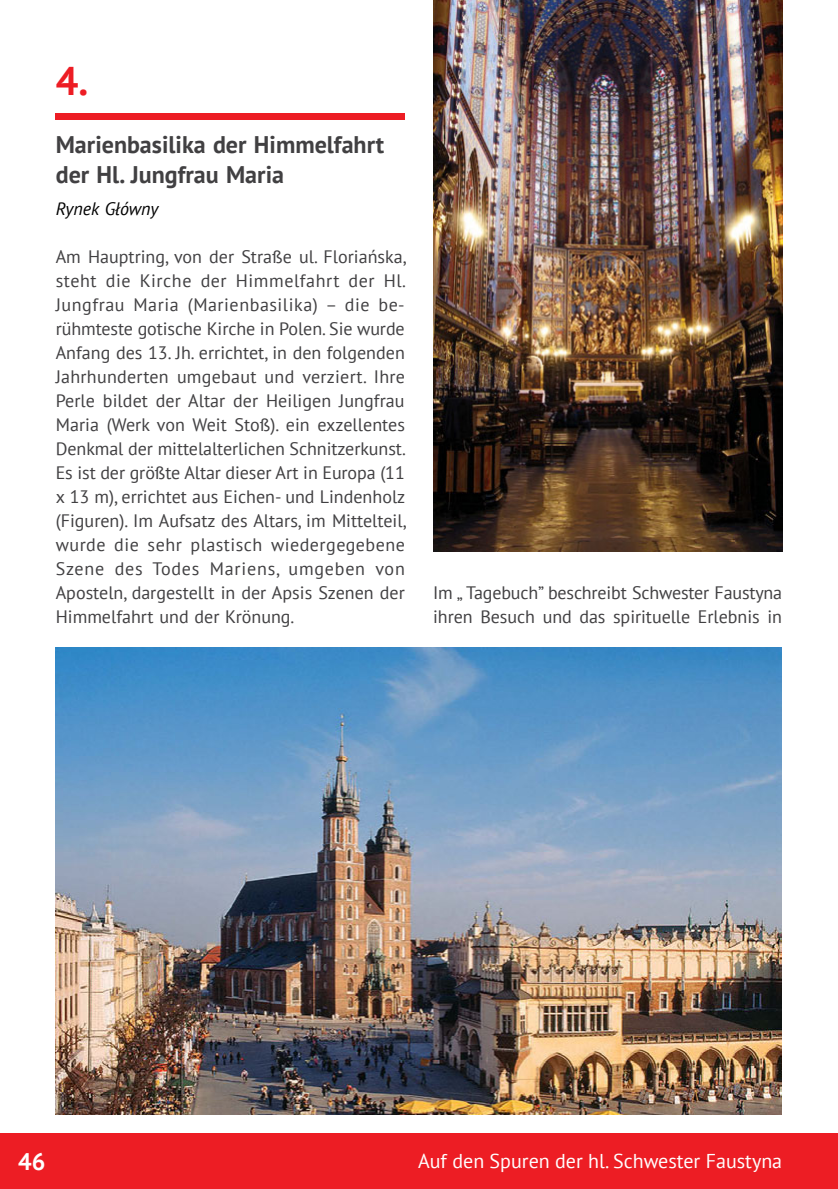
<style>
.page{position:relative;width:838px;height:1189px;background:#fff}
.page>*{position:absolute;margin:0;border:0;box-sizing:border-box;transform-origin:0 0}
.PUNKT_GŁÓWNY{font:700 40px "PT Sans";color:#ed1d24}
.PUNKT_GŁÓWNY-2{font:700 24px/30px "PT Sans";color:#414042}
.t1{font:700 24px "PT Sans";color:#fff}
.t2{font:20px "PT Sans";color:#fff}
.t3{font:18px/24px "PT Sans";letter-spacing:-.005em;color:#414042;text-align:justify}
.t4{font:italic 18px "PT Sans";color:#000}
</style>
<div class="page">
<div style="left:0;top:1133px;width:837px;height:56px;background:#ed1d24"></div>
<div style="left:56px;top:113px;width:348px;height:6px;background:#ed1d24"></div>
<img style="left:56px;top:647px;width:725px;height:467px">
<img style="left:433px;top:0;width:348px;height:551px">
<p class="PUNKT_GŁÓWNY" style="left:56px;top:54px;width:34px">4.</p>
<p class="PUNKT_GŁÓWNY-2" style="left:56px;top:129px;width:330px">Marienbasilika der Himmelfahrt der Hl. Jungfrau Maria</p>
<p class="t4" style="left:56px;top:197px;width:104px">Rynek Główny</p>
<p class="t3" style="left:56px;top:244px;width:352px">Am Hauptring, von der Straße ul. Floriańska, steht die Kirche der Himmelfahrt der Hl.<br>Jungfrau Maria (Marienbasilika) – die be&shy;rühmteste gotische Kirche in Polen. Sie wurde Anfang des 13. Jh. errichtet, in den folgenden Jahrhunderten umgebaut und verziert. Ihre Perle bildet der Altar der Heiligen Jungfrau Maria (Werk von Weit Stoß). ein exzellentes Denkmal der mittelalterlichen Schnitzerkunst.<br>Es ist der größte Altar dieser Art in Europa (11 x 13 m), errichtet aus Eichen- und Lindenholz (Figuren). Im Aufsatz des Altars, im Mittelteil, wurde die sehr plastisch wiedergegebene Szene des Todes Mariens, umgeben von Aposteln, dargestellt in der Apsis Szenen der Himmelfahrt und der Krönung.</p>
<p class="t3" style="left:433px;top:580px;width:350px">Im „ Tagebuch” beschreibt Schwester Faustyna ihren Besuch und das spirituelle Erlebnis in</p>
<p class="t1" style="left:18px;top:1145px;width:29px">46</p>
<p class="t2" style="left:418px;top:1148px;width:365px">Auf den Spuren der hl. Schwester Faustyna</p>
</div>
